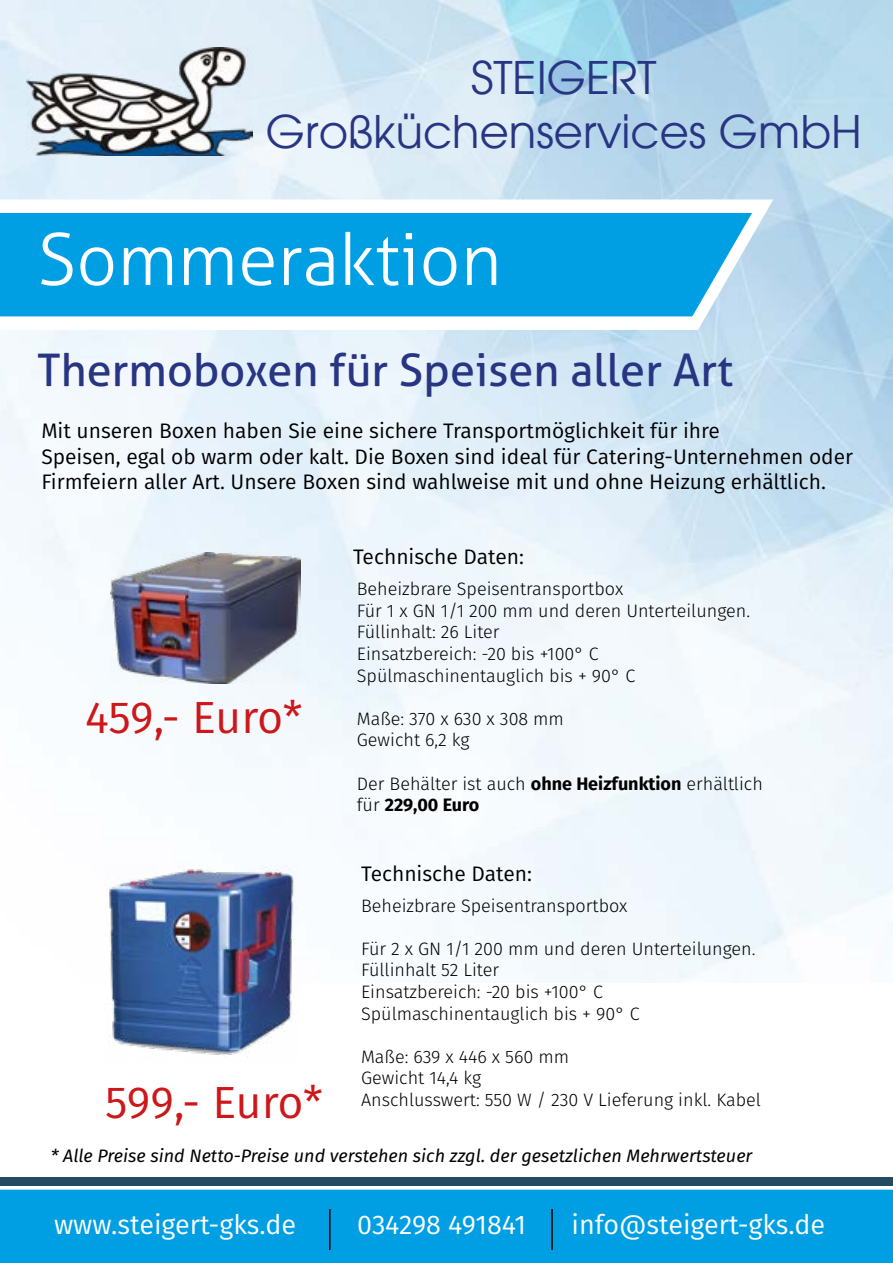
<style>
.page{position:relative;width:893px;height:1263px;background:#fff}
.page>*{position:absolute;margin:0;border:0;box-sizing:border-box;transform-origin:0 0}
.t1{font:300 72px "Aller";color:#fff}
.t2{font:45px/54px "Avant Garde";color:#283583;text-align:center}
.t3{font:45px "Aller";color:#283583}
.t4{font:45px "Fira Sans";letter-spacing:-.015em;color:#cd171a}
.t5{font:27px "Fira Sans";color:#fff}
.t6{font:21px/25.2px "Fira Sans";color:#000}
.t7{font:300 18px/21.6px "Fira Sans";color:#000}
.t8{font:italic 18px "Fira Sans";color:#000}
.s1{font-weight:700}
</style>
<div class="page">
<img style="left:0;top:0;width:893px;height:982px">
<div style="left:0;top:1189px;width:893px;height:74px;background:#009fe3"></div>
<div style="left:0;top:1177px;width:893px;height:8px;background:#244a61"></div>
<hr style="left:329px;top:1209px;width:2px;height:41px;background:#000">
<hr style="left:551px;top:1209px;width:2px;height:41px;background:#000">
<svg style="left:0;top:193px;width:784px;height:144px"></svg>
<img style="left:26px;top:47px;width:226px;height:108px">
<img style="left:111px;top:552px;width:189px;height:131px">
<img style="left:105px;top:866px;width:193px;height:191px">
<h2 class="t2" style="left:266px;top:51px;width:597px">STEIGERT<br>Großküchenservices GmbH</h2>
<h1 class="t1" style="left:37px;top:216px;width:466px">Sommeraktion</h1>
<h2 class="t3" style="left:37px;top:343px;width:698px">Thermoboxen für Speisen aller Art</h2>
<p class="t6" style="left:41px;top:418px;width:813px">Mit unseren Boxen haben Sie eine sichere Transportmöglichkeit für ihre<br>Speisen, egal ob warm oder kalt. Die Boxen sind ideal für Catering-Unternehmen oder<br>Firmfeiern aller Art. Unsere Boxen sind wahlweise mit und ohne Heizung erhältlich.</p>
<h2 class="t4" style="left:85px;top:683px;width:219px">459,- Euro*</h2>
<p class="t6" style="left:353px;top:544px;width:172px">Technische Daten:</p>
<p class="t7" style="left:357px;top:578px;width:395px">Beheizbrare Speisentransportbox<br>Für 1 x GN 1/1 200 mm und deren Unterteilungen.<br>Füllinhalt: 26 Liter<br>Einsatzbereich: -20 bis +100° C Spülmaschinentauglich bis + 90° C</p>
<p class="t7" style="left:357px;top:708px;width:209px">Maße: 370 x 630 x 308 mm<br>Gewicht 6,2 kg</p>
<p class="t7" style="left:357px;top:772px;width:408px">Der Behälter ist auch <span class="s1">ohne Heizfunktion</span> erhältlich für <span class="s1">229,00 Euro</span></p>
<p class="t6" style="left:361px;top:860px;width:172px">Technische Daten:</p>
<p class="t7" style="left:361px;top:894px;width:268px">Beheizbrare Speisentransportbox</p>
<p class="t7" style="left:361px;top:938px;width:396px">Für 2 x GN 1/1 200 mm und deren Unterteilungen.<br>Füllinhalt 52 Liter<br>Einsatzbereich: -20 bis +100° C<br>Spülmaschinentauglich bis + 90° C</p>
<p class="t7" style="left:361px;top:1046px;width:401px">Maße: 639 x 446 x 560 mm<br>Gewicht 14,4 kg<br>Anschlusswert: 550 W / 230 V Lieferung inkl. Kabel</p>
<h2 class="t4" style="left:105px;top:1069px;width:219px">599,- Euro*</h2>
<p class="t8" style="left:51px;top:1142px;width:703px">* Alle Preise sind Netto-Preise und verstehen sich zzgl. der gesetzlichen Mehrwertsteuer</p>
<h3 class="t5" style="left:54px;top:1205px;width:244px">www.steigert-gks.de</h3>
<h3 class="t5" style="left:357px;top:1205px;width:170px">034298 491841</h3>
<h3 class="t5" style="left:572px;top:1205px;width:255px">info@steigert-gks.de</h3>
</div>
